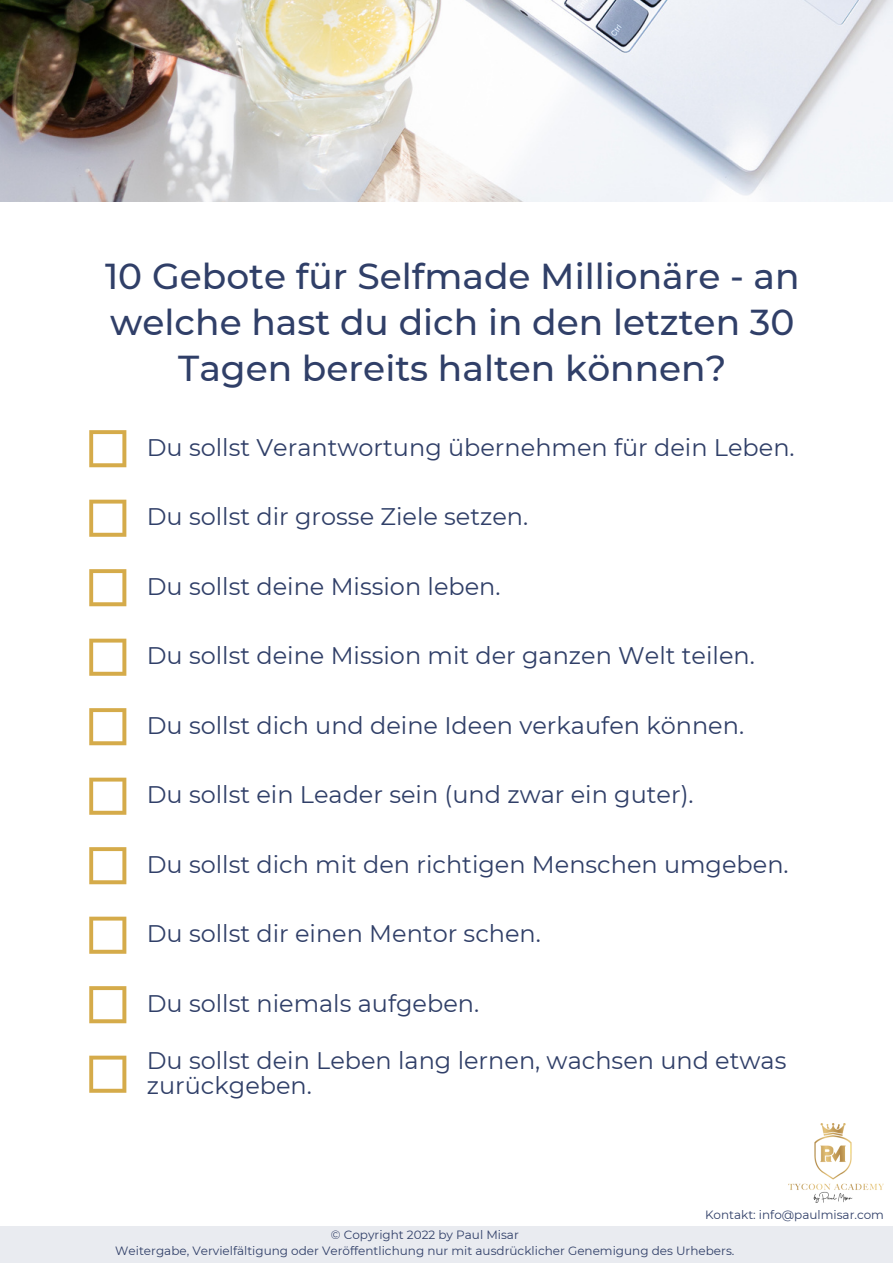
<style>
.page{position:relative;width:893px;height:1264px;background:#fff}
.page>*{position:absolute;margin:0;border:0;box-sizing:border-box;transform-origin:0 0}
.t1{font:500 36px/46px "Montserrat";color:#303f68;text-align:center}
.t2{font:24px/25.8px "Montserrat";color:#303f68}
.t3{font:12px/16px "Montserrat";color:#303f68;text-align:center}
</style>
<div class="page">
<div style="left:0;top:1226px;width:892px;height:36px;background:#e9ebf0"></div>
<img style="left:0;top:0;width:892px;height:201px">
<svg style="left:89px;top:430px;width:37px;height:37px"></svg>
<svg style="left:89px;top:499px;width:37px;height:38px"></svg>
<svg style="left:89px;top:569px;width:37px;height:37px"></svg>
<svg style="left:89px;top:638px;width:37px;height:37px"></svg>
<svg style="left:89px;top:708px;width:37px;height:37px"></svg>
<svg style="left:89px;top:777px;width:37px;height:37px"></svg>
<svg style="left:89px;top:847px;width:37px;height:37px"></svg>
<svg style="left:89px;top:916px;width:37px;height:37px"></svg>
<svg style="left:89px;top:986px;width:37px;height:37px"></svg>
<svg style="left:89px;top:1055px;width:37px;height:37px"></svg>
<img style="left:788px;top:1123px;width:95px;height:79px">
<h1 class="t1" style="left:105px;top:253px;width:696px">10 Gebote für Selfmade Millionäre - an welche hast du dich in den letzten 30<br>Tagen bereits halten können?</h1>
<p class="t2" style="left:147px;top:434px;width:649px">Du sollst Verantwortung übernehmen für dein Leben.</p>
<p class="t2" style="left:147px;top:504px;width:383px">Du sollst dir grosse Ziele setzen.</p>
<p class="t2" style="left:147px;top:573px;width:355px">Du sollst deine Mission leben.</p>
<p class="t2" style="left:147px;top:643px;width:609px">Du sollst deine Mission mit der ganzen Welt teilen.</p>
<p class="t2" style="left:147px;top:712px;width:598px">Du sollst dich und deine Ideen verkaufen können.</p>
<p class="t2" style="left:147px;top:782px;width:548px">Du sollst ein Leader sein (und zwar ein guter).</p>
<p class="t2" style="left:147px;top:851px;width:643px">Du sollst dich mit den richtigen Menschen umgeben.</p>
<p class="t2" style="left:147px;top:921px;width:395px">Du sollst dir einen Mentor schen.</p>
<p class="t2" style="left:147px;top:990px;width:334px">Du sollst niemals aufgeben.</p>
<p class="t2" style="left:147px;top:1047px;width:641px">Du sollst dein Leben lang lernen, wachsen und etwas zurückgeben.</p>
<p class="t3" style="left:705px;top:1206px;width:180px">Kontakt: info@paulmisar.com</p>
<p class="t3" style="left:115px;top:1226px;width:620px">© Copyright 2022 by Paul Misar<br>Weitergabe, Vervielfältigung oder Veröffentlichung nur mit ausdrücklicher Genemigung des Urhebers.</p>
</div>
